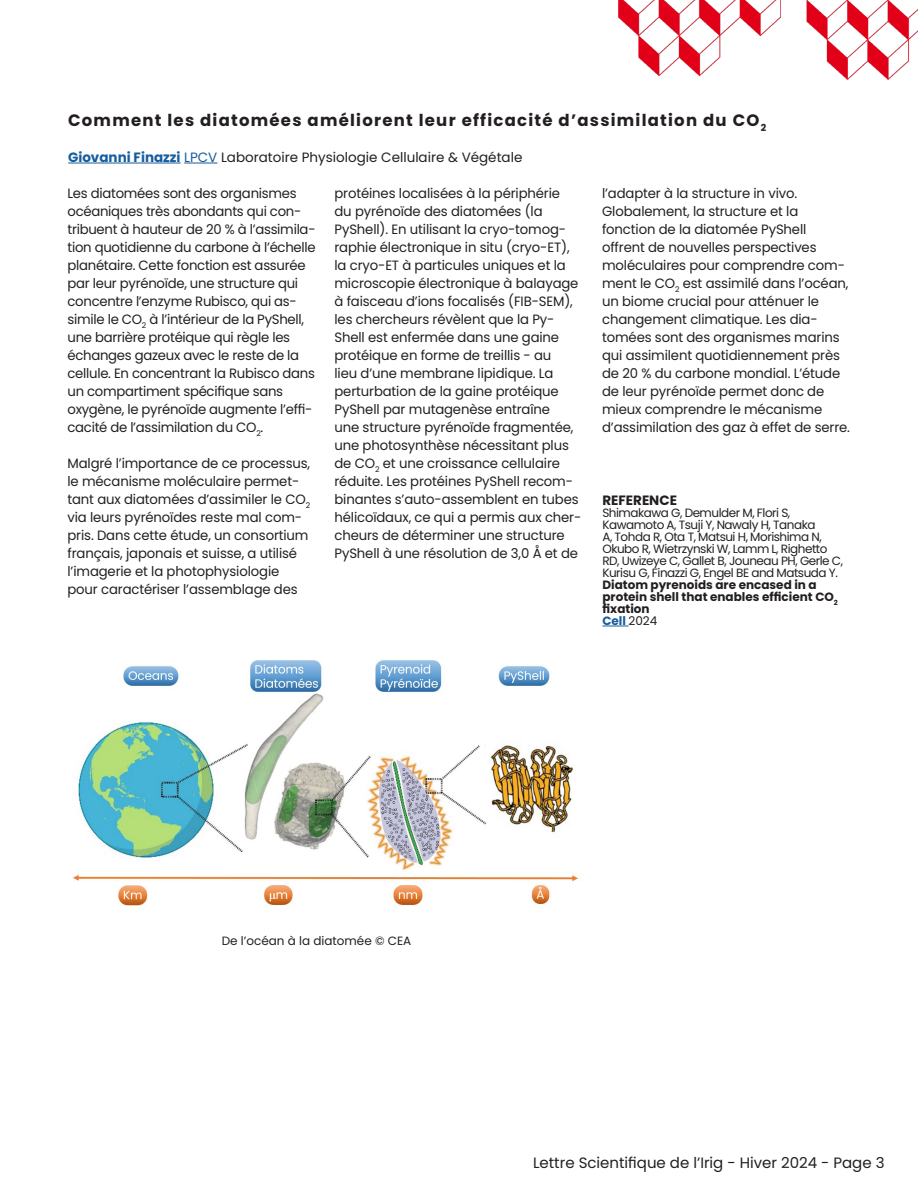
<style>
.page{position:relative;width:918px;height:1188px;background:#fff}
.page>*{position:absolute;margin:0;border:0;box-sizing:border-box;transform-origin:0 0}
.t1{font:700 16.5px "Poppins";letter-spacing:.075em;color:#231f20}
.t2{font:15px "Poppins";color:#231f20}
.t3{font:13.5px/18px "Poppins";letter-spacing:-.01em;color:#231f20}
.t4{font:700 13.5px "Poppins";color:#231f20}
.t5{font:12px/12px "Poppins";letter-spacing:-.04em;color:#231f20}
.t6{font:700 12px/12px "Poppins";color:#231f20}
.t7{font:12px "Poppins";color:#231f20}
.s1{font-weight:700;color:#175d9e}
.s2{color:#175d9e}
.s3{font-weight:400}
</style>
<div class="page">
<hr style="left:68px;top:163px;width:113px;height:1px;background:#175d9e">
<hr style="left:184px;top:163px;width:33px;height:1px;background:#175d9e">
<img style="left:73px;top:660px;width:505px;height:246px">
<svg style="left:602px;top:626px;width:27px;height:1px"></svg>
<img style="left:618px;top:0;width:163px;height:77px">
<img style="left:806px;top:0;width:112px;height:80px">
<p class="t1" style="left:68px;top:111px;width:700px">Comment les diatomées améliorent leur efficacité d’assimilation du CO<sub>2</sub></p>
<p class="t3" style="left:68px;top:148px;width:456px"><span class="s1">Giovanni Finazzi</span> <span class="s2">LPCV</span> Laboratoire Physiologie Cellulaire &amp; Végétale</p>
<p class="t3" style="left:68px;top:184px;width:250px">Les diatomées sont des organismes océaniques très abondants qui con&shy;tribuent à hauteur de 20 % à l’assimila&shy;tion quotidienne du carbone à l’échelle planétaire. Cette fonction est assurée par leur pyrénoïde, une structure qui concentre l’enzyme Rubisco, qui as&shy;simile le CO<sub>2</sub> à l’intérieur de la PyShell, une barrière protéique qui règle les échanges gazeux avec le reste de la cellule. En concentrant la Rubisco dans un compartiment spécifique sans oxygène, le pyrénoïde augmente l’effi&shy;cacité de l’assimilation du CO<sub>2</sub>.</p>
<p class="t3" style="left:67px;top:454px;width:244px">Malgré l’importance de ce processus, le mécanisme moléculaire permet&shy;tant aux diatomées d’assimiler le CO<sub>2 </sub>via leurs pyrénoïdes reste mal com&shy;pris. Dans cette étude, un consortium français, japonais et suisse, a utilisé l’imagerie et la photophysiologie pour caractériser l’assemblage des</p>
<p class="t3" style="left:334px;top:184px;width:248px">protéines localisées à la périphérie<br>du pyrénoïde des diatomées (la PyShell). En utilisant la cryo-tomog&shy;raphie électronique in situ (cryo-ET), la cryo-ET à particules uniques et la microscopie électronique à balayage à faisceau d’ions focalisés (FIB-SEM), les chercheurs révèlent que la Py-Shell est enfermée dans une gaine protéique en forme de treillis - au<br>lieu d’une membrane lipidique. La perturbation de la gaine protéique PyShell par mutagenèse entraîne<br>une structure pyrénoïde fragmentée, une photosynthèse nécessitant plus de CO<sub>2</sub> et une croissance cellulaire réduite. Les protéines PyShell recom&shy;binantes s’auto-assemblent en tubes hélicoïdaux, ce qui a permis aux cher&shy;cheurs de déterminer une structure PyShell à une résolution de 3,0 Å et de</p>
<p class="t3" style="left:602px;top:184px;width:249px">l’adapter à la structure in vivo.<br>Globalement, la structure et la fonction de la diatomée PyShell offrent de nouvelles perspectives moléculaires pour comprendre com&shy;ment le CO<sub>2</sub> est assimilé dans l’océan, un biome crucial pour atténuer le changement climatique. Les dia&shy;tomées sont des organismes marins qui assimilent quotidiennement près de 20 % du carbone mondial. L’étude de leur pyrénoïde permet donc de mieux comprendre le mécanisme d’assimilation des gaz à effet de serre.</p>
<p class="t4" style="left:602px;top:493px;width:76px">REFERENCE</p>
<p class="t5" style="left:602px;top:507px;width:242px">Shimakawa G, Demulder M, Flori S, Kawamoto A, Tsuji Y, Nawaly H, Tanaka<br>A, Tohda R, Ota T, Matsui H, Morishima N, Okubo R, Wietrzynski W, Lamm L, Righetto RD, Uwizeye C, Gallet B, Jouneau PH, Gerle C, Kurisu G, Finazzi G, Engel BE and Matsuda Y.</p>
<p class="t6" style="left:602px;top:579px;width:237px">Diatom pyrenoids are encased in a protein shell that enables efficient CO<sub>2 </sub>fixation<br><span class="s2">Cell</span> <span class="s3">2024</span></p>
<p class="t7" style="left:222px;top:934px;width:191px">De l’océan à la diatomée © CEA</p>
<p class="t2" style="left:533px;top:1155px;width:353px">Lettre Scientifique de l’Irig - Hiver 2024 - Page 3</p>
</div>
